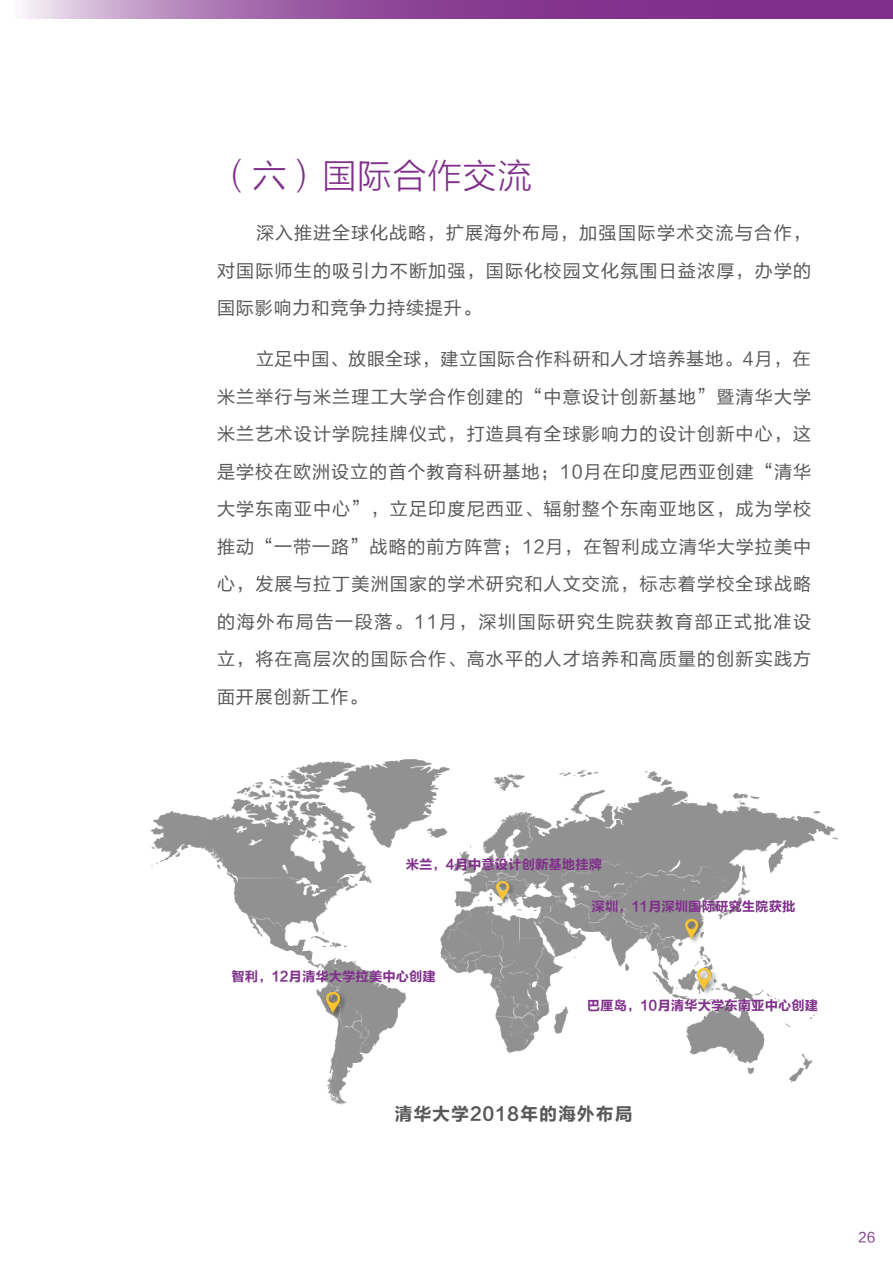
<style>
.page{position:relative;width:893px;height:1263px;background:#fff}
.page>*{position:absolute;margin:0;border:0;box-sizing:border-box;transform-origin:0 0}
.t1{font:34.65px "FZLTXHK";letter-spacing:.01em;color:#80308b}
.t2{font:18px/37.5px "FZLTHK GBK1 0";letter-spacing:.065em;color:#595757;text-align:justify}
.t3{font:18px "FZLTCHK GBK1 0";letter-spacing:.05em;color:#595757}
.t4{font:13.5px "FZLTHK GBK1 0";color:#80308b}
.t5{font:13.35px "FZLTCHK GBK1 0";color:#80308b}
</style>
<div class="page">
<svg style="left:23px;top:1px;width:870px;height:18px;background:#9857a1"></svg>
<img style="left:151px;top:760px;width:687px;height:345px">
<img style="left:322px;top:988px;width:28px;height:35px">
<img style="left:694px;top:965px;width:28px;height:35px">
<h1 class="t1" style="left:217px;top:157px;width:317px">（六）国际合作交流</h1>
<p class="t2" style="left:217px;top:215px;width:596px;text-indent:39px">深入推进全球化战略，扩展海外布局，加强国际学术交流与合作，对国际师生的吸引力不断加强，国际化校园文化氛围日益浓厚，办学的国际影响力和竞争力持续提升。</p>
<p class="t2" style="left:217px;top:341px;width:596px;text-indent:39px">立足中国、放眼全球，建立国际合作科研和人才培养基地。4月，在米兰举行与米兰理工大学合作创建的“中意设计创新基地”暨清华大学米兰艺术设计学院挂牌仪式，打造具有全球影响力的设计创新中心，这是学校在欧洲设立的首个教育科研基地；10月在印度尼西亚创建“清华大学东南亚中心”，立足印度尼西亚、辐射整个东南亚地区，成为学校推动“一带一路”战略的前方阵营；12月，在智利成立清华大学拉美中心，发展与拉丁美洲国家的学术研究和人文交流，标志着学校全球战略的海外布局告一段落。11月，深圳国际研究生院获教育部正式批准设立，将在高层次的国际合作、高水平的人才培养和高质量的创新实践方面开展创新工作。</p>
<p class="t5" style="left:406px;top:857px;width:198px">米兰，4月中意设计创新基地挂牌</p>
<p class="t5" style="left:232px;top:969px;width:206px">智利，12月清华大学拉美中心创建</p>
<p class="t5" style="left:592px;top:899px;width:205px">深圳，11月深圳国际研究生院获批</p>
<p class="t5" style="left:587px;top:998px;width:233px">巴厘岛，10月清华大学东南亚中心创建</p>
<p class="t3" style="left:394px;top:1104px;width:240px">清华大学2018年的海外布局</p>
<p class="t4" style="left:858px;top:1229px;width:18px">26</p>
</div>
